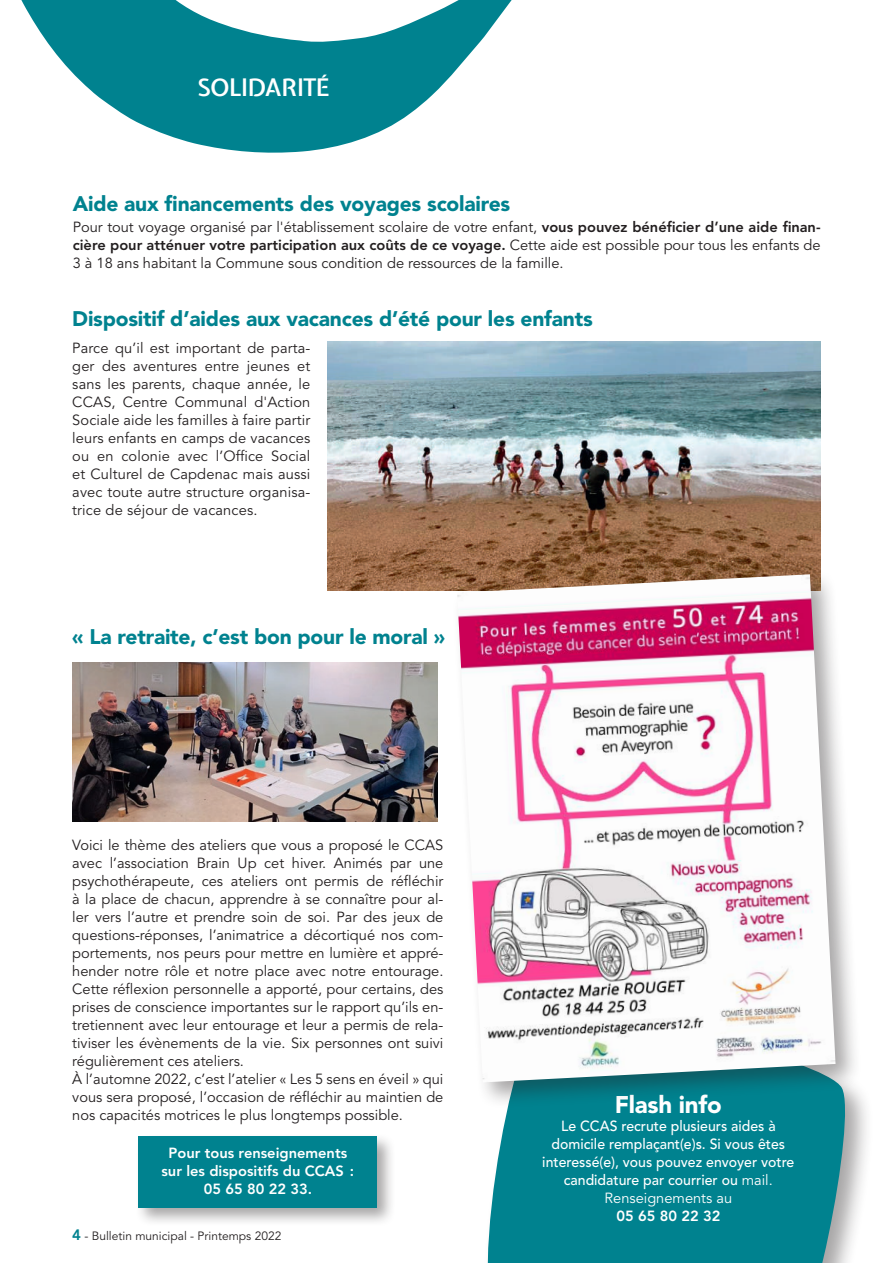
<style>
.page{position:relative;width:893px;height:1263px;background:#fff}
.page>*{position:absolute;margin:0;border:0;box-sizing:border-box;transform-origin:0 0}
.t1{font:600 24px "Expletus Sans";letter-spacing:-.02em;color:#fff}
.t2{font:900 24px "Avenir LT Std";letter-spacing:-.01em;color:#fff}
.t3{font:900 21px "Avenir LT Std";letter-spacing:-.01em;color:#00828f}
.t4{font:14.7px/18px "Avenir LT Std";color:#231f20;text-align:justify}
.t5{font:500 14.7px/18px "Avenir LT Std";color:#fff;text-align:center;scale:.96 1}
.t6{font:800 14.7px/18px "Avenir LT Std";color:#fff;text-align:center}
.t7{font:12px "Avenir LT Std";color:#231f20}
.s1{font-weight:800}
.s2{font-weight:800;font-size:15px;color:#00828f}
.s3{font-weight:400}
</style>
<div class="page">
<img style="left:327px;top:341px;width:494px;height:250px">
<svg style="left:21px;top:0;width:491px;height:153px;fill:#00828f"></svg>
<img style="left:73px;top:663px;width:365px;height:158px">
<div style="left:483px;top:1004px;width:391px;height:259px;background:#231f20;opacity:.4"></div>
<svg style="left:483px;top:1109px;width:374px;height:154px;background:#138995"></svg>
<div style="left:452px;top:569px;width:411px;height:540px;background:#231f20;opacity:.4"></div>
<img style="left:457px;top:574px;width:378px;height:508px">
<div style="left:135px;top:1132px;width:261px;height:95px;background:#231f20;opacity:.4"></div>
<div style="left:139px;top:1136px;width:238px;height:72px;background:#00828f"></div>
<h1 class="t1" style="left:197px;top:74px;width:134px">SOLIDARITÉ</h1>
<h2 class="t3" style="left:73px;top:191px;width:439px">Aide aux financements des voyages scolaires</h2>
<p class="t4" style="left:73px;top:219px;width:749px">Pour tout voyage organisé par l'établissement scolaire de votre enfant, <span class="s1">vous pouvez bénéficier d’une aide finan&shy;cière pour atténuer votre participation aux coûts de ce voyage.</span> Cette aide est possible pour tous les enfants de 3 à 18 ans habitant la Commune sous condition de ressources de la famille.</p>
<h2 class="t3" style="left:72px;top:306px;width:522px">Dispositif d’aides aux vacances d’été pour les enfants</h2>
<p class="t4" style="left:72px;top:340px;width:240px">Parce qu’il est important de parta&shy;ger des aventures entre jeunes et sans les parents, chaque année, le CCAS, Centre Communal d'Action Sociale aide les familles à faire partir leurs enfants en camps de vacances ou en colonie avec l’Office Social et Culturel de Capdenac mais aussi avec toute autre structure organisa&shy;trice de séjour de vacances.</p>
<h2 class="t3" style="left:72px;top:624px;width:374px">« La retraite, c’est bon pour le moral »</h2>
<p class="t4" style="left:72px;top:837px;width:373px;text-align:left">Voici le thème des ateliers que vous a proposé le CCAS avec l’association Brain Up cet hiver. Animés par une psychothérapeute, ces ateliers ont permis de réfléchir à la place de chacun, apprendre à se connaître pour al&shy;ler vers l’autre et prendre soin de soi. Par des jeux de questions-réponses, l’animatrice a décortiqué nos com&shy;portements, nos peurs pour mettre en lumière et appré&shy;hender notre rôle et notre place avec notre entourage.<br>Cette réflexion personnelle a apporté, pour certains, des prises de conscience importantes sur le rapport qu’ils en&shy;tretiennent avec leur entourage et leur a permis de rela&shy;tiviser les évènements de la vie. Six personnes ont suivi régulièrement ces ateliers.<br>À l’automne 2022, c’est l’atelier « Les 5 sens en éveil » qui vous sera proposé, l’occasion de réfléchir au maintien de nos capacités motrices le plus longtemps possible.</p>
<p class="t6" style="left:161px;top:1144px;width:194px">Pour tous renseignements sur les dispositifs du CCAS :<br>05 65 80 22 33.</p>
<p class="t7" style="left:72px;top:1229px;width:211px"><span class="s2">4</span> - Bulletin municipal - Printemps 2022</p>
<h1 class="t2" style="left:615px;top:1090px;width:108px">Flash info</h1>
<p class="t5" style="left:542px;top:1117px;width:264px">Le CCAS recrute plusieurs aides à domicile remplaçant(e)s. Si vous êtes interessé(e), vous pouvez envoyer votre candidature par courrier ou <span class="s3">mail.<br>Renseignements au</span></p>
<p class="t6" style="left:616px;top:1206px;width:105px">05 65 80 22 32</p>
</div>
